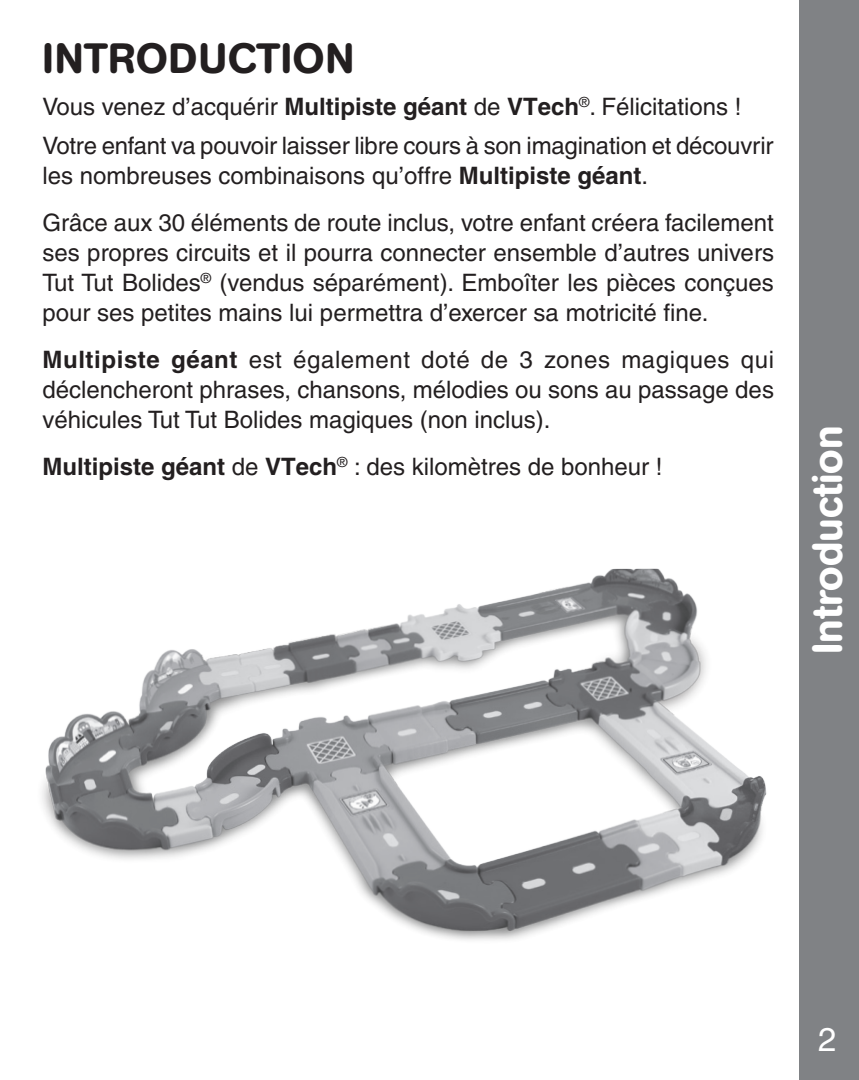
<style>
.page{position:relative;width:859px;height:1080px;background:#fff}
.page>*{position:absolute;margin:0;border:0;box-sizing:border-box;transform-origin:0 0}
.t1{font:500 42px "AG Book Rounded";letter-spacing:.02em;color:#231f20}
.t2{font:500 42px "AG Book Rounded";color:#fff}
.t3{font:500 33px "Helvetica";color:#fff}
.t4{font:500 24px/30px "Helvetica";color:#231f20}
.s1{font-weight:700}
</style>
<div class="page">
<div style="left:799px;top:0;width:60px;height:1080px;background:#808285"></div>
<img style="left:42px;top:569px;width:725px;height:371px">
<h1 class="t1" style="left:43px;top:33px;width:313px">INTRODUCTION</h1>
<p class="t4" style="left:43px;top:88px;width:732px;line-height:38.4px">Vous venez d’acquérir <span class="s1">Multipiste géant</span> de <span class="s1">VTech</span><sup>®</sup>. Félicitations !<br>Votre enfant va pouvoir laisser libre cours à son imagination et découvrir</p>
<p class="t4" style="left:43px;top:152px;width:733px;line-height:47.1px">les nombreuses combinaisons qu’offre <span class="s1">Multipiste géant</span>.<br>Grâce aux 30 éléments de route inclus, votre enfant créera facilement</p>
<p class="t4" style="left:43px;top:237px;width:733px;text-align:justify">ses propres circuits et il pourra connecter ensemble d’autres univers Tut Tut Bolides<sup>®</sup> (vendus séparément). Emboîter les pièces conçues pour ses petites mains lui permettra d’exercer sa motricité fine.</p>
<p class="t4" style="left:43px;top:344px;width:733px;text-align:justify"><span class="s1">Multipiste géant</span> est également doté de 3 zones magiques qui déclencheront phrases, chansons, mélodies ou sons au passage des véhicules Tut Tut Bolides magiques (non inclus).</p>
<p class="t4" style="left:43px;top:451px;width:622px"><span class="s1">Multipiste géant</span> de <span class="s1">VTech</span><sup>®</sup> : des kilomètres de bonheur !</p>
<h1 class="t2" style="left:803px;top:654px;width:230px;rotate:-90deg">Introduction</h1>
<h2 class="t3" style="left:818px;top:1021px;width:20px">2</h2>
</div>
